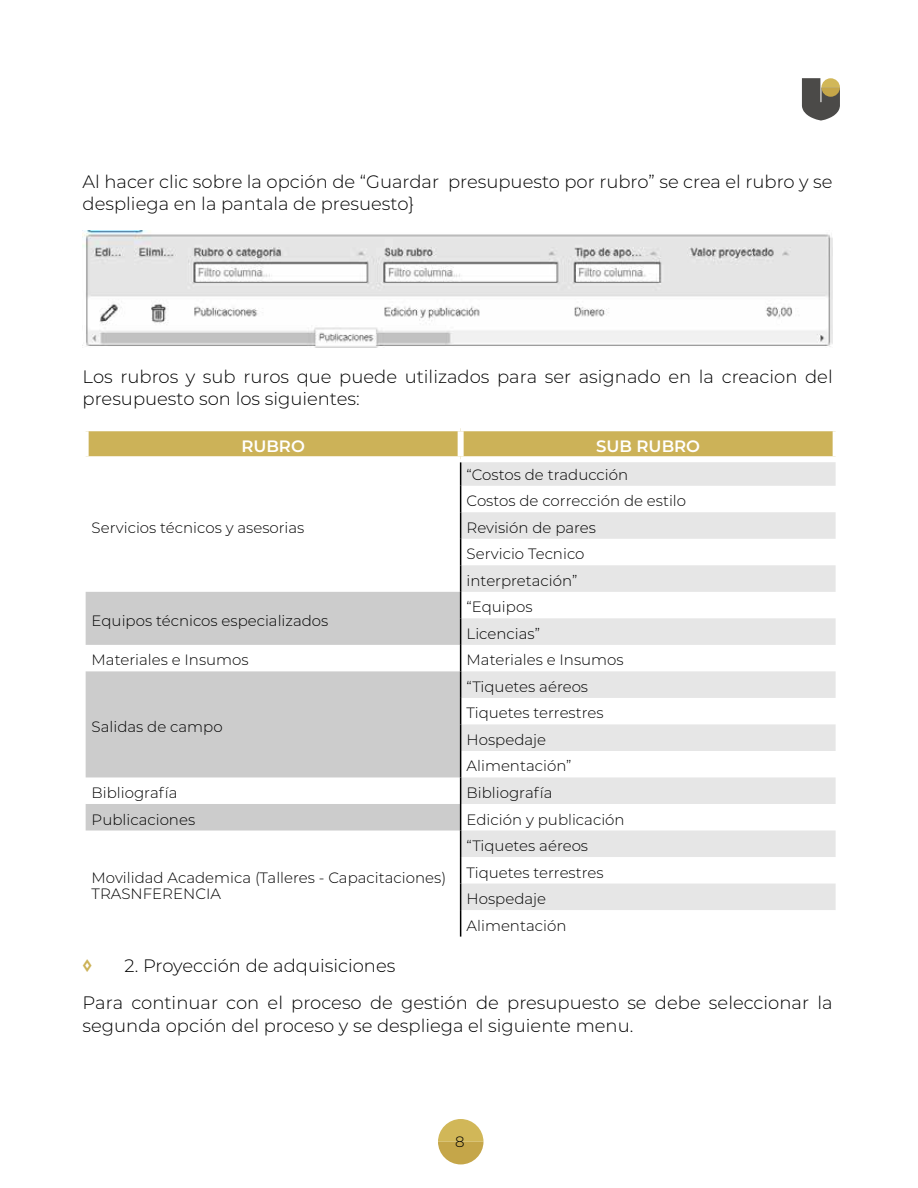
<style>
.page{position:relative;width:918px;height:1188px;background:#fff}
.page>*{position:absolute;margin:0;border:0;box-sizing:border-box;transform-origin:0 0}
.t1{font:800 19.5px "Montserrat";color:#ccb258}
.t2{font:300 18px/22.5px "Montserrat";color:#000}
.t3{font:600 16.5px "Montserrat";color:#fff}
.t4{font:300 15px/26.5px "Montserrat";color:#000}
</style>
<div class="page">
<svg style="left:438px;top:1119px;width:45px;height:45px"></svg>
<svg style="left:802px;top:78px;width:38px;height:43px;background:#7a7464"></svg>
<img style="left:83px;top:231px;width:750px;height:117px">
<svg style="left:86px;top:431px;width:750px;height:506px"></svg>
<div style="left:83px;top:431px;width:6px;height:25px;background:#fff"></div>
<div style="left:833px;top:431px;width:6px;height:25px;background:#fff"></div>
<div style="left:83px;top:456px;width:378px;height:6px;background:#fff"></div>
<div style="left:461px;top:456px;width:378px;height:6px;background:#fff"></div>
<p class="t2" style="left:83px;top:169px;width:751px">Al hacer clic sobre la opción de “Guardar presupuesto por rubro” se crea el rubro y se despliega en la pantala de presuesto}</p>
<p class="t2" style="left:83px;top:365px;width:752px">Los rubros y sub ruros que puede utilizados para ser asignado en la creacion del presupuesto son los siguientes:</p>
<p class="t3" style="left:241px;top:434px;width:65px">RUBRO</p>
<p class="t3" style="left:596px;top:434px;width:106px">SUB RUBRO</p>
<p class="t4" style="left:92px;top:514px;width:214px">Servicios técnicos y asesorias</p>
<p class="t4" style="left:92px;top:607px;width:238px">Equipos técnicos especializados</p>
<p class="t4" style="left:467px;top:461px;width:221px">“Costos de traducción<br>Costos de corrección de estilo<br>Revisión de pares<br>Servicio Tecnico interpretación”</p>
<p class="t4" style="left:467px;top:593px;width:75px">“Equipos<br>Licencias”</p>
<p class="t4" style="left:92px;top:646px;width:159px">Materiales e Insumos</p>
<p class="t4" style="left:467px;top:646px;width:159px">Materiales e Insumos</p>
<p class="t4" style="left:92px;top:713px;width:132px">Salidas de campo</p>
<p class="t4" style="left:467px;top:673px;width:138px">“Tiquetes aéreos<br>Tiquetes terrestres<br>Hospedaje<br>Alimentación”</p>
<p class="t4" style="left:92px;top:779px;width:87px">Bibliografía</p>
<p class="t4" style="left:467px;top:779px;width:87px">Bibliografía</p>
<p class="t4" style="left:92px;top:805px;width:105px">Publicaciones</p>
<p class="t4" style="left:467px;top:805px;width:160px">Edición y publicación</p>
<p class="t4" style="left:92px;top:869px;width:356px;line-height:16.5px">Movilidad Academica (Talleres - Capacitaciones)<br>TRASNFERENCIA</p>
<p class="t4" style="left:467px;top:832px;width:138px">“Tiquetes aéreos<br>Tiquetes terrestres<br>Hospedaje<br>Alimentación</p>
<p class="t2" style="left:83px;top:947px;width:751px;line-height:36.9px;text-indent:42px">2. Proyección de adquisiciones<br>Para continuar con el proceso de gestión de presupuesto se debe seleccionar la</p>
<p class="t2" style="left:83px;top:1013px;width:552px">segunda opción del proceso y se despliega el siguiente menu.</p>
<h1 class="t1" style="left:83px;top:951px;width:11px">◊</h1>
<p class="t4" style="left:455px;top:1128px;width:11px">8</p>
</div>
